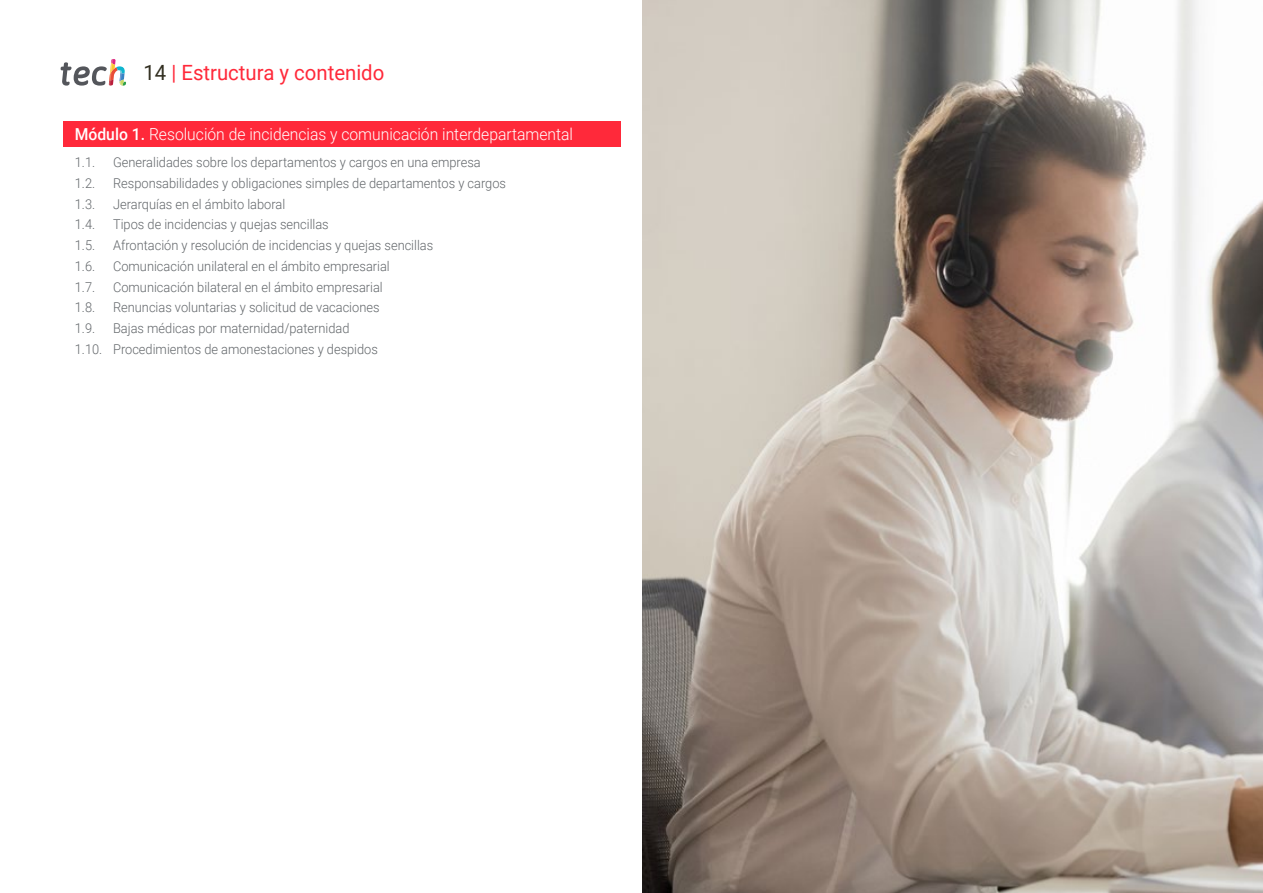
<style>
.page{position:relative;width:1263px;height:893px;background:#fff}
.page>*{position:absolute;margin:0;border:0;box-sizing:border-box;transform-origin:0 0}
.t1{font:21px "Roboto";color:#ff293a}
.t2{font:300 16.5px "Roboto";color:#fff;scale:.95 1}
.t3{font:300 13.5px/20.7px "Roboto";color:#62666a;scale:.95 1}
.s1{color:#312e20}
.s2{font-weight:500}
</style>
<div class="page">
<img style="left:642px;top:0;width:621px;height:893px">
<svg style="left:61px;top:59px;width:65px;height:27px"></svg>
<div style="left:64px;top:121px;width:557px;height:25px;background:#ff293a"></div>
<h1 class="t1" style="left:144px;top:57px;width:242px"><span class="s1">14</span> | Estructura y contenido</h1>
<p class="t2" style="left:75px;top:123px;width:526px"><span class="s2">Módulo 1.</span> Resolución de incidencias y comunicación interdepartamental</p>
<p class="t3" style="left:75px;top:151px;width:23px">1.1.</p>
<p class="t3" style="left:113px;top:151px;width:388px">Generalidades sobre los departamentos y cargos en una empresa</p>
<p class="t3" style="left:75px;top:172px;width:23px">1.2.</p>
<p class="t3" style="left:113px;top:172px;width:415px">Responsabilidades y obligaciones simples de departamentos y cargos</p>
<p class="t3" style="left:75px;top:193px;width:23px">1.3.</p>
<p class="t3" style="left:113px;top:193px;width:183px">Jerarquías en el ámbito laboral</p>
<p class="t3" style="left:75px;top:214px;width:23px">1.4.</p>
<p class="t3" style="left:113px;top:214px;width:229px">Tipos de incidencias y quejas sencillas</p>
<p class="t3" style="left:75px;top:234px;width:23px">1.5.</p>
<p class="t3" style="left:113px;top:234px;width:339px">Afrontación y resolución de incidencias y quejas sencillas</p>
<p class="t3" style="left:75px;top:255px;width:23px">1.6.</p>
<p class="t3" style="left:113px;top:255px;width:293px">Comunicación unilateral en el ámbito empresarial</p>
<p class="t3" style="left:75px;top:276px;width:23px">1.7.</p>
<p class="t3" style="left:113px;top:276px;width:285px">Comunicación bilateral en el ámbito empresarial</p>
<p class="t3" style="left:75px;top:297px;width:23px">1.8.</p>
<p class="t3" style="left:113px;top:297px;width:282px">Renuncias voluntarias y solicitud de vacaciones</p>
<p class="t3" style="left:75px;top:317px;width:23px">1.9.</p>
<p class="t3" style="left:75px;top:317px;width:321px;text-indent:38px">Bajas médicas por maternidad/paternidad<br>1.10. Procedimientos de amonestaciones y despidos</p>
</div>
